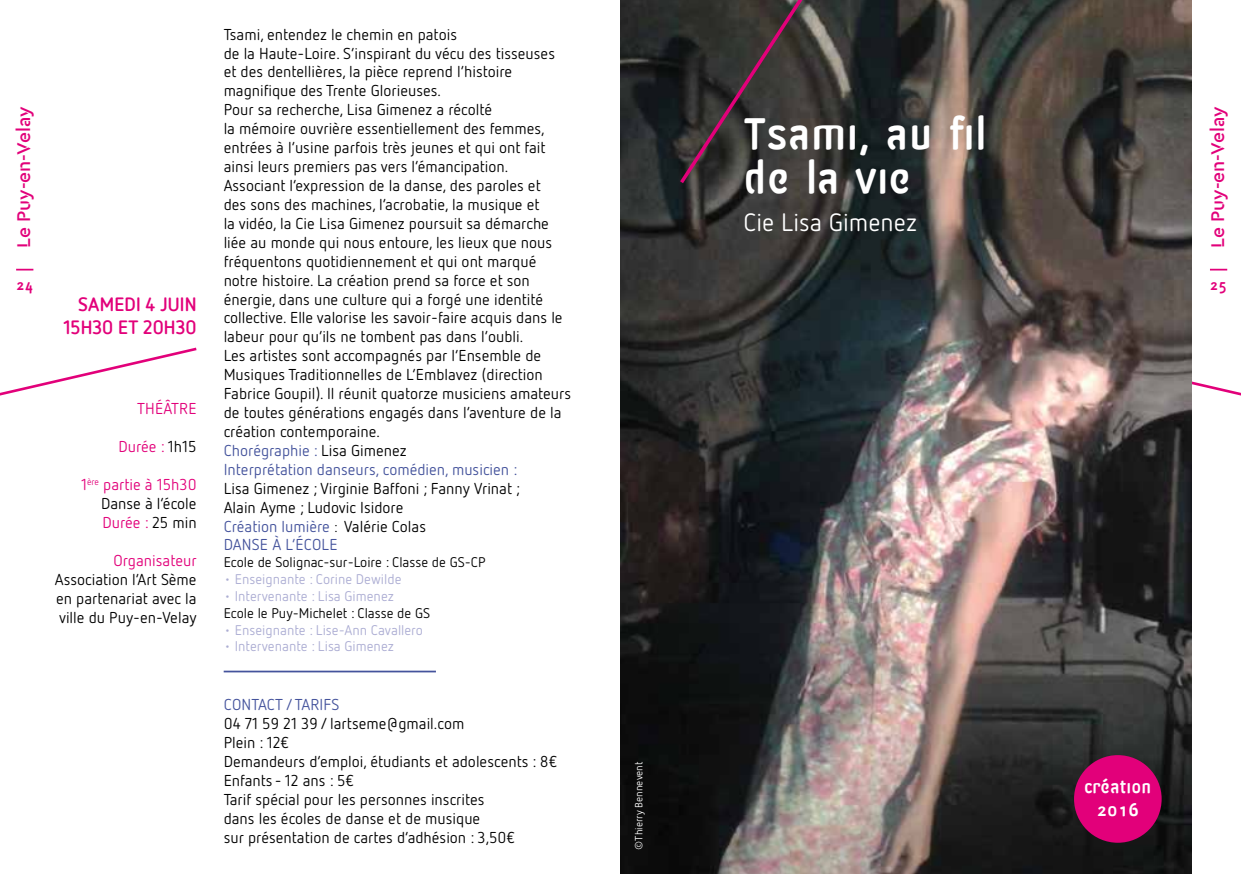
<style>
.page{position:relative;width:1241px;height:874px;background:#fff}
.page>*{position:absolute;margin:0;border:0;box-sizing:border-box;transform-origin:0 0}
.t1{font:45.85px/43.8px "San Jaime";color:#fff}
.t2{font:25.03px "Netto Pro";color:#fff}
.t3{font:500 19.25px "Cera Stencil";color:#e2007a}
.t4{font:700 19.25px/23.1px "Netto OT";letter-spacing:.01em;color:#e2007a;text-align:right}
.t5{font:19.25px/23.1px "San Jaime";color:#fff;text-align:center}
.t6{font:15.75px/18.9px "Netto Pro";color:#000}
.t7{font:15.75px/18.9px "Netto Pro";color:#e2007a;text-align:justify}
.t8{font:15.75px "Netto Pro";letter-spacing:.01em;color:#44539c}
.t9{font:15.75px "San Jaime";color:#e2007a}
.t10{font:14px "Netto Pro";color:#acadd3}
.t11{font:14px "Netto Pro";color:#000}
.t12{font:10.5px "Netto Pro";color:#fff}
.s1{color:#44539c}
.s2{font-size:14px}
.s3{color:#000}
</style>
<div class="page">
<svg style="left:16px;top:268px;width:17px;height:2px"></svg>
<svg style="left:1210px;top:268px;width:16px;height:2px"></svg>
<svg style="left:0;top:347px;width:197px;height:49px"></svg>
<svg style="left:1191px;top:345px;width:49px;height:58px"></svg>
<img style="left:620px;top:0;width:571px;height:873px">
<hr style="left:224px;top:670px;width:212px;height:2px;background:#44539c">
<svg style="left:676px;top:0;width:158px;height:187px;background:#3c3535"></svg>
<div style="left:1073px;top:754px;width:88px;height:88px;background:#e2007a;border-radius:50%"></div>
<p class="t6" style="left:224px;top:24px;width:349px">Tsami, entendez le chemin en patois<br>de la Haute-Loire. S’inspirant du vécu des tisseuses et des dentellières, la pièce reprend l’histoire magnifique des Trente Glorieuses.<br>Pour sa recherche, Lisa Gimenez a récolté<br>la mémoire ouvrière essentiellement des femmes, entrées à l’usine parfois très jeunes et qui ont fait ainsi leurs premiers pas vers l’émancipation.<br>Associant l’expression de la danse, des paroles et<br>des sons des machines, l’acrobatie, la musique et<br>la vidéo, la Cie Lisa Gimenez poursuit sa démarche liée au monde qui nous entoure, les lieux que nous fréquentons quotidiennement et qui ont marqué notre histoire. La création prend sa force et son énergie, dans une culture qui a forgé une identité collective. Elle valorise les savoir-faire acquis dans le labeur pour qu’ils ne tombent pas dans l’oubli.<br>Les artistes sont accompagnés par l’Ensemble de Musiques Traditionnelles de L’Emblavez (direction Fabrice Goupil). Il réunit quatorze musiciens amateurs de toutes générations engagés dans l’aventure de la création contemporaine.<br><span class="s1">Chorégraphie :</span> Lisa Gimenez<br><span class="s1">Interprétation danseurs, comédien, musicien :</span></p>
<p class="t6" style="left:224px;top:478px;width:298px">Lisa Gimenez ; Virginie Baffoni ; Fanny Vrinat ;<br>Alain Ayme ; Ludovic Isidore<br><span class="s1">Création lumière</span> <span class="s2">:</span> Valérie Colas<br><span class="s1">DANSE À L’ÉCOLE</span></p>
<p class="t11" style="left:224px;top:553px;width:263px">Ecole de Solignac-sur-Loire : Classe de GS-CP</p>
<p class="t10" style="left:224px;top:570px;width:179px">• Enseignante : Corine Dewilde</p>
<p class="t10" style="left:224px;top:586px;width:172px">• Intervenante : Lisa Gimenez</p>
<p class="t11" style="left:224px;top:603px;width:208px">Ecole le Puy-Michelet : Classe de GS</p>
<p class="t10" style="left:224px;top:620px;width:201px">• Enseignante : Lise-Ann Cavallero</p>
<p class="t10" style="left:224px;top:637px;width:172px">• Intervenante : Lisa Gimenez</p>
<p class="t3" style="left:11px;top:248px;width:143px;rotate:-90deg">Le Puy-en-Velay</p>
<p class="t3" style="left:1204px;top:248px;width:143px;rotate:-90deg">Le Puy-en-Velay</p>
<h1 class="t1" style="left:743px;top:112px;width:244px">Tsami, au fil de la vie</h1>
<h2 class="t2" style="left:743px;top:206px;width:175px">Cie Lisa Gimenez</h2>
<p class="t9" style="left:16px;top:275px;width:19px">24</p>
<p class="t9" style="left:1209px;top:275px;width:19px">25</p>
<p class="t4" style="left:64px;top:292px;width:134px">SAMEDI 4 JUIN<br>15H30 ET 20H30</p>
<p class="t7" style="left:137px;top:399px;width:61px">THÉÂTRE</p>
<p class="t7" style="left:118px;top:436px;width:80px">Durée : <span class="s3">1h15</span></p>
<p class="t7" style="left:101px;top:474px;width:97px;text-indent:-20px">1<sup>ère</sup> partie à 15h30<br><span class="s3">Danse à l’école </span>Durée : <span class="s3">25 min</span></p>
<p class="t7" style="left:113px;top:550px;width:85px">Organisateur</p>
<p class="t6" style="left:55px;top:569px;width:143px;text-align:justify">Association l’Art Sème en partenariat avec la ville du Puy-en-Velay</p>
<p class="t8" style="left:224px;top:694px;width:117px">CONTACT / TARIFS</p>
<p class="t6" style="left:224px;top:713px;width:335px">04 71 59 21 39 / lartseme@gmail.com<br>Plein : 12€<br>Demandeurs d’emploi, étudiants et adolescents : 8€ Enfants - 12 ans : 5€<br>Tarif spécial pour les personnes inscrites<br>dans les écoles de danse et de musique<br>sur présentation de cartes d’adhésion : 3,50€</p>
<p class="t12" style="left:632px;top:849px;width:89px;rotate:-90deg">©Thierry Bennevent</p>
<p class="t5" style="left:1083px;top:774px;width:69px">création<br>2016</p>
</div>
